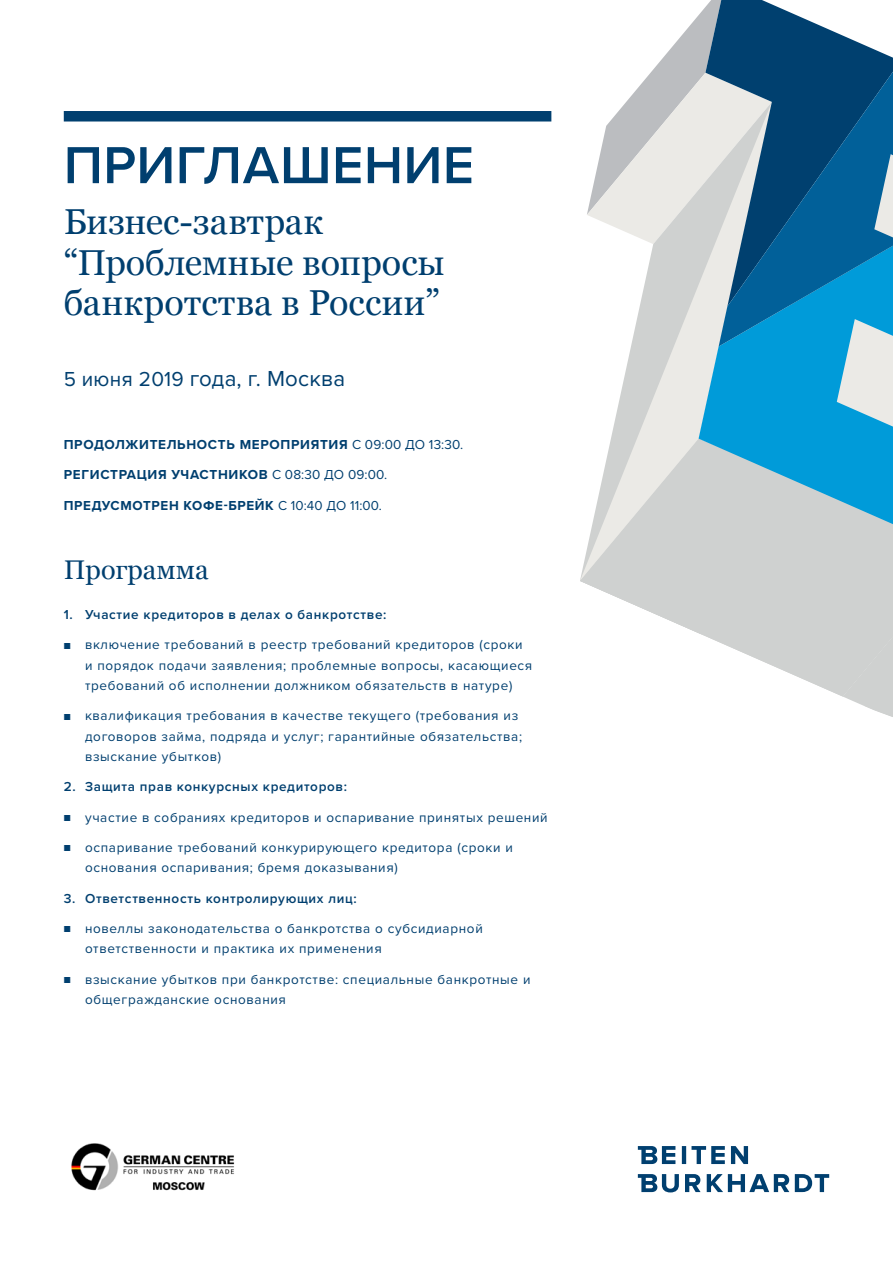
<style>
.page{position:relative;width:893px;height:1263px;background:#fff}
.page>*{position:absolute;margin:0;border:0;box-sizing:border-box;transform-origin:0 0}
.t1{font:600 54px "Proxima Nova";letter-spacing:.01em;color:#003f6f}
.t2{font:36px/40.5px "Georgia";color:#003f6f}
.t3{font:27px "Georgia";color:#003f6f}
.t4{font:22.5px "Proxima Nova";letter-spacing:.01em;color:#003f6f}
.t5{font:13.5px/20.2px "Proxima Nova";letter-spacing:.05em;color:#003f6f}
.t6{font:700 13.5px "Proxima Nova";letter-spacing:.05em;color:#003f6f}
.t7{font:600 13.5px "Proxima Nova";letter-spacing:.05em;color:#003f6f}
.s1{font-size:21px}
.s2{font-weight:400}
.s3{font-family:"Zwo OT";font-weight:300;font-stretch:expanded;font-size:9px}
</style>
<div class="page">
<svg style="left:638px;top:1146px;width:110px;height:18px"></svg>
<svg style="left:638px;top:1174px;width:191px;height:18px"></svg>
<svg style="left:626px;top:8px;width:79px;height:94px"></svg>
<svg style="left:843px;top:696px;width:50px;height:21px"></svg>
<svg style="left:580px;top:581px;width:313px;height:115px;fill:#cfd1d0"></svg>
<svg style="left:580px;top:102px;width:125px;height:479px"></svg>
<svg style="left:699px;top:241px;width:194px;height:344px;background:#72bad6"></svg>
<svg style="left:705px;top:0;width:188px;height:306px"></svg>
<svg style="left:719px;top:61px;width:174px;height:285px;background:#2a77a2"></svg>
<div style="left:64px;top:111px;width:487px;height:10px;background:#003f6f"></div>
<img style="left:71px;top:1143px;width:164px;height:48px">
<h1 class="t1" style="left:64px;top:125px;width:412px">ПРИГЛАШЕНИЕ</h1>
<h2 class="t2" style="left:64px;top:200px;width:383px">Бизнес-завтрак “Проблемные вопросы банкротства в России”</h2>
<h3 class="t4" style="left:64px;top:362px;width:283px"><span class="s1">5 июня 2019</span> года, г. Москва</h3>
<p class="t6" style="left:64px;top:434px;width:401px">ПРОДОЛЖИТЕЛЬНОСТЬ МЕРОПРИЯТИЯ <span class="s2">С 09:00 ДО 13:30.</span></p>
<p class="t6" style="left:64px;top:465px;width:325px">РЕГИСТРАЦИЯ УЧАСТНИКОВ <span class="s2">С 08:30 ДО 09:00.</span></p>
<p class="t6" style="left:64px;top:495px;width:320px">ПРЕДУСМОТРЕН КОФЕ-БРЕЙК <span class="s2">С 10:40 ДО 11:00.</span></p>
<h3 class="t3" style="left:64px;top:549px;width:146px">Программа</h3>
<p class="t7" style="left:64px;top:604px;width:324px">1. Участие кредиторов в делах о банкротстве:</p>
<p class="t5" style="left:85px;top:634px;width:449px;text-indent:-21px"><span class="s3">■</span> включение требований в реестр требований кредиторов (сроки и порядок подачи заявления; проблемные вопросы, касающиеся требований об исполнении должником обязательств в натуре)</p>
<p class="t5" style="left:85px;top:705px;width:439px;text-indent:-21px"><span class="s3">■</span> квалификация требования в качестве текущего (требования из договоров займа, подряда и услуг; гарантийные обязательства; взыскание убытков)</p>
<p class="t7" style="left:64px;top:777px;width:285px">2. Защита прав конкурсных кредиторов:</p>
<p class="t5" style="left:64px;top:806px;width:485px"><span class="s3">■</span> участие в собраниях кредиторов и оспаривание принятых решений</p>
<p class="t5" style="left:85px;top:837px;width:429px;text-indent:-21px"><span class="s3">■</span> оспаривание требований конкурирующего кредитора (сроки и основания оспаривания; бремя доказывания)</p>
<p class="t7" style="left:64px;top:888px;width:294px">3. Ответственность контролирующих лиц:</p>
<p class="t5" style="left:85px;top:918px;width:399px;text-indent:-21px"><span class="s3">■</span> новеллы законодательства о банкротства о субсидиарной ответственности и практика их применения</p>
<p class="t5" style="left:85px;top:968px;width:447px;text-indent:-21px"><span class="s3">■</span> взыскание убытков при банкротстве: специальные банкротные и общегражданские основания</p>
</div>
